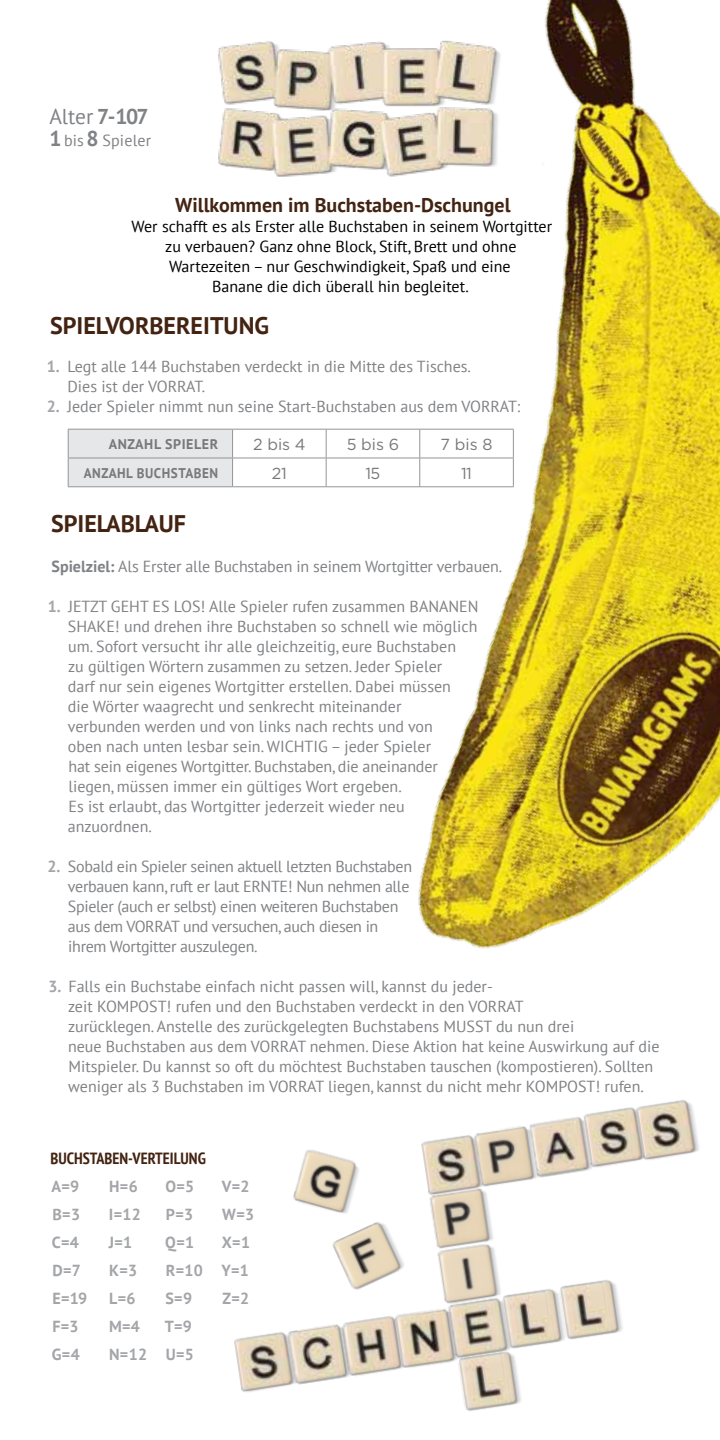
<style>
.page{position:relative;width:720px;height:1440px;background:#fff}
.page>*{position:absolute;margin:0;border:0;box-sizing:border-box;transform-origin:0 0}
.t1{font:700 24px "PT Sans";color:#432311}
.t2{font:21.4px "PT Sans";color:#808285}
.t3{font:700 20px "PT Sans";color:#432311}
.t4{font:700 condensed 16.2px "PT Sans";color:#432311}
.t5{font:16px/20px "PT Sans";color:#808285}
.t6{font:16px/20px "PT Sans";letter-spacing:-.02em;color:#808285}
.t7{font:16px/20px "PT Sans";color:#000;text-align:center}
.t8{font:700 16px "PT Sans";letter-spacing:.02em;color:#a3a5a8}
.t9{font:16px "Gotham";color:#77787b}
.t10{font:700 14px "PT Sans";letter-spacing:.04em;color:#77787b;scale:.94 1}
.t11{font:700 14px "PT Sans";letter-spacing:.04em;color:#77787b}
.s1{font-weight:700}
.s2{font-weight:700;font-size:21.4px}
.s3{font-weight:700;color:#a3a5a8}
</style>
<div class="page">
<img style="left:70px;top:0;width:650px;height:949px">
<img style="left:421px;top:1135px;width:50px;height:45px">
<img style="left:471px;top:1126px;width:54px;height:58px">
<img style="left:525px;top:1117px;width:54px;height:64px">
<img style="left:579px;top:1107px;width:52px;height:65px">
<img style="left:631px;top:1100px;width:68px;height:62px">
<img style="left:426px;top:1180px;width:73px;height:57px">
<img style="left:435px;top:1237px;width:64px;height:63px">
<img style="left:445px;top:1289px;width:53px;height:53px">
<img style="left:460px;top:1342px;width:61px;height:69px">
<img style="left:234px;top:1332px;width:51px;height:60px">
<img style="left:285px;top:1324px;width:53px;height:62px">
<img style="left:338px;top:1316px;width:52px;height:63px">
<img style="left:390px;top:1300px;width:73px;height:78px">
<img style="left:498px;top:1280px;width:57px;height:78px">
<img style="left:555px;top:1280px;width:68px;height:63px">
<img style="left:293px;top:1149px;width:66px;height:62px">
<img style="left:332px;top:1211px;width:72px;height:79px">
<hr style="left:233px;top:429px;width:93px;height:1px;background:#939598">
<hr style="left:326px;top:429px;width:94px;height:1px;background:#939598">
<hr style="left:420px;top:429px;width:94px;height:1px;background:#939598">
<hr style="left:233px;top:458px;width:93px;height:1px;background:#939598">
<div style="left:68px;top:429px;width:165px;height:57px;background:#e6e7e8"></div>
<hr style="left:326px;top:458px;width:94px;height:1px;background:#939598">
<svg style="left:326px;top:430px;width:1px;height:56px"></svg>
<hr style="left:420px;top:458px;width:94px;height:1px;background:#939598">
<svg style="left:419px;top:430px;width:1px;height:56px"></svg>
<svg style="left:513px;top:430px;width:1px;height:56px"></svg>
<hr style="left:68px;top:486px;width:165px;height:1px;background:#939598">
<hr style="left:233px;top:486px;width:93px;height:1px;background:#939598">
<hr style="left:326px;top:486px;width:94px;height:1px;background:#939598">
<hr style="left:420px;top:486px;width:94px;height:1px;background:#939598">
<img style="left:185px;top:8px;width:349px;height:190px">
<h2 class="t2" style="left:49px;top:103px;width:101px">Alter <span class="s1">7-107</span></h2>
<p class="t5" style="left:49px;top:130px;width:103px"><span class="s2">1</span> bis <span class="s2">8</span> Spieler</p>
<p class="t3" style="left:175px;top:192px;width:337px">Willkommen im Buchstaben-Dschungel</p>
<p class="t7" style="left:132px;top:216px;width:422px">Wer schafft es als Erster alle Buchstaben in seinem Wortgitter zu verbauen? Ganz ohne Block, Stift, Brett und ohne Wartezeiten – nur Geschwindigkeit, Spaß und eine<br>Banane die dich überall hin begleitet.</p>
<h1 class="t1" style="left:50px;top:310px;width:220px">SPIELVORBEREITUNG</h1>
<p class="t5" style="left:67px;top:356px;width:405px;text-indent:-21px"><span class="s3">1.</span> Legt alle 144 Buchstaben verdeckt in die Mitte des Tisches.<br>Dies ist der VORRAT.</p>
<p class="t5" style="left:47px;top:396px;width:475px"><span class="s3">2.</span> Jeder Spieler nimmt nun seine Start-Buchstaben aus dem VORRAT:</p>
<p class="t11" style="left:109px;top:435px;width:111px">ANZAHL SPIELER</p>
<p class="t9" style="left:253px;top:434px;width:54px">2 bis 4</p>
<p class="t9" style="left:347px;top:434px;width:54px">5 bis 6</p>
<p class="t9" style="left:441px;top:434px;width:54px">7 bis 8</p>
<p class="t10" style="left:84px;top:463px;width:144px">ANZAHL BUCHSTABEN</p>
<p class="t9" style="left:272px;top:463px;width:17px">21</p>
<p class="t9" style="left:366px;top:463px;width:16px">15</p>
<p class="t9" style="left:461px;top:463px;width:12px">11</p>
<h1 class="t1" style="left:51px;top:508px;width:137px">SPIELABLAUF</h1>
<p class="t5" style="left:52px;top:556px;width:452px"><span class="s1">Spielziel:</span> Als Erster alle Buchstaben in seinem Wortgitter verbauen.</p>
<p class="t5" style="left:68px;top:596px;width:412px;text-indent:-20px"><span class="s3">1.</span> JETZT GEHT ES LOS! Alle Spieler rufen zusammen BANANEN SHAKE! und drehen ihre Buchstaben so schnell wie möglich um. Sofort versucht ihr alle gleichzeitig, eure Buchstaben<br>zu gültigen Wörtern zusammen zu setzen. Jeder Spieler<br>darf nur sein eigenes Wortgitter erstellen. Dabei müssen<br>die Wörter waagrecht und senkrecht miteinander<br>verbunden werden und von links nach rechts und von<br>oben nach unten lesbar sein. WICHTIG – jeder Spieler<br>hat sein eigenes Wortgitter. Buchstaben, die aneinander liegen, müssen immer ein gültiges Wort ergeben.<br>Es ist erlaubt, das Wortgitter jederzeit wieder neu anzuordnen.</p>
<p class="t6" style="left:68px;top:856px;width:346px;text-indent:-20px"><span class="s3">2.</span> Sobald ein Spieler seinen aktuell letzten Buchstaben verbauen kann, ruft er laut ERNTE! Nun nehmen alle Spieler (auch er selbst) einen weiteren Buchstaben aus dem VORRAT und versuchen, auch diesen in ihrem Wortgitter auszulegen.</p>
<p class="t5" style="left:68px;top:976px;width:593px;text-indent:-20px"><span class="s3">3.</span> Falls ein Buchstabe einfach nicht passen will, kannst du jeder-<br>zeit KOMPOST! rufen und den Buchstaben verdeckt in den VORRAT<br>zurücklegen. Anstelle des zurückgelegten Buchstabens MUSST du nun drei<br>neue Buchstaben aus dem VORRAT nehmen. Diese Aktion hat keine Auswirkung auf die Mitspieler. Du kannst so oft du möchtest Buchstaben tauschen (kompostieren). Sollten weniger als 3 Buchstaben im VORRAT liegen, kannst du nicht mehr KOMPOST! rufen.</p>
<p class="t4" style="left:50px;top:1148px;width:157px">BUCHSTABEN-VERTEILUNG</p>
<p class="t8" style="left:51px;top:1176px;width:29px">A=9</p>
<p class="t8" style="left:109px;top:1176px;width:30px">H=6</p>
<p class="t8" style="left:165px;top:1176px;width:30px">O=5</p>
<p class="t8" style="left:222px;top:1176px;width:29px">V=2</p>
<p class="t8" style="left:52px;top:1204px;width:29px">B=3</p>
<p class="t8" style="left:109px;top:1204px;width:34px">I=12</p>
<p class="t8" style="left:166px;top:1204px;width:29px">P=3</p>
<p class="t8" style="left:222px;top:1204px;width:33px">W=3</p>
<p class="t8" style="left:52px;top:1232px;width:29px">C=4</p>
<p class="t8" style="left:109px;top:1232px;width:25px">J=1</p>
<p class="t8" style="left:165px;top:1232px;width:30px">Q=1</p>
<p class="t8" style="left:222px;top:1232px;width:30px">X=1</p>
<p class="t8" style="left:52px;top:1260px;width:30px">D=7</p>
<p class="t8" style="left:109px;top:1260px;width:30px">K=3</p>
<p class="t8" style="left:166px;top:1260px;width:85px">R=10 Y=1</p>
<p class="t8" style="left:52px;top:1288px;width:36px">E=19</p>
<p class="t8" style="left:109px;top:1288px;width:28px">L=6</p>
<p class="t8" style="left:165px;top:1288px;width:28px">S=9</p>
<p class="t8" style="left:222px;top:1288px;width:28px">Z=2</p>
<p class="t8" style="left:52px;top:1316px;width:28px">F=3</p>
<p class="t8" style="left:109px;top:1316px;width:32px">M=4</p>
<p class="t8" style="left:165px;top:1316px;width:29px">T=9</p>
<p class="t8" style="left:52px;top:1344px;width:29px">G=4</p>
<p class="t8" style="left:109px;top:1344px;width:86px">N=12 U=5</p>
</div>
